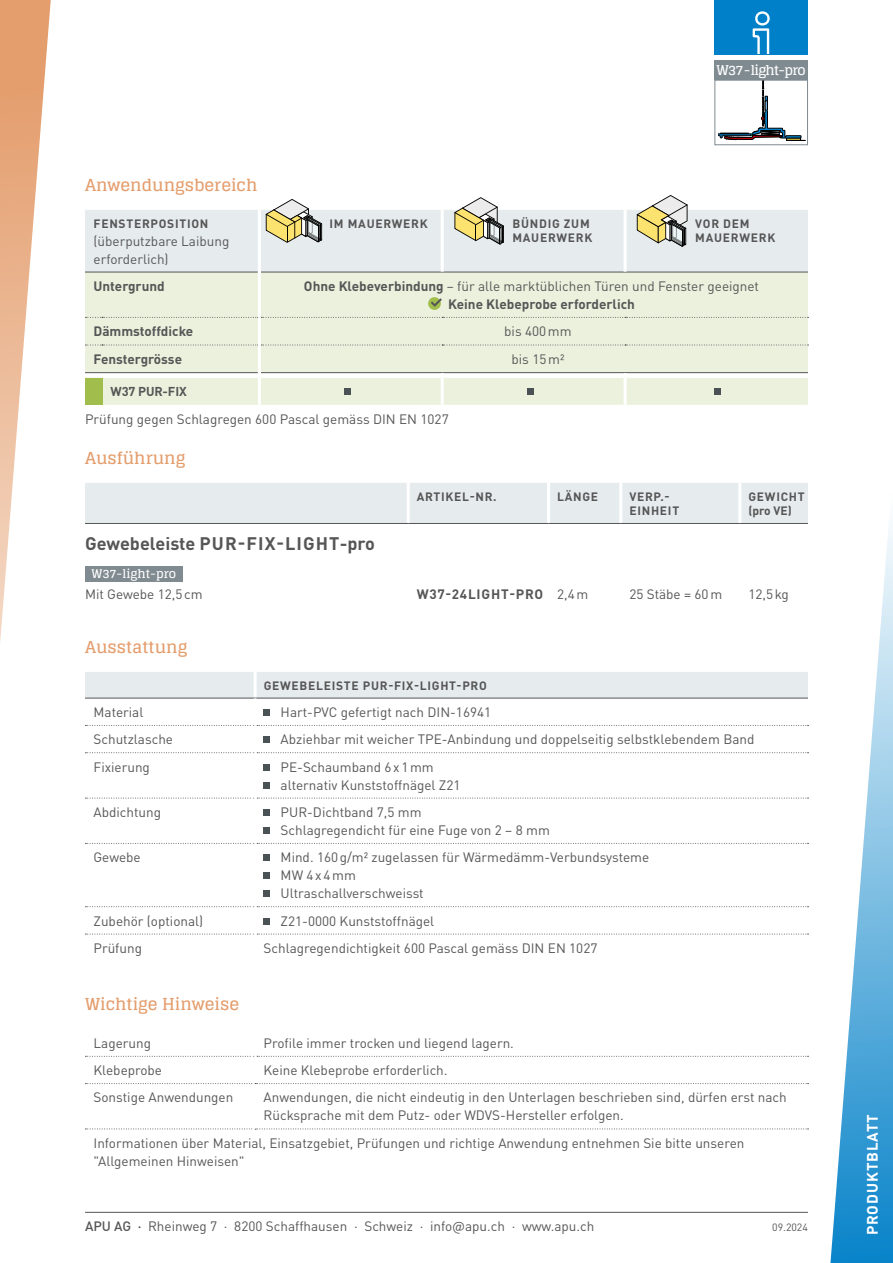
<style>
.page{position:relative;width:893px;height:1263px;background:#fff}
.page>*{position:absolute;margin:0;border:0;box-sizing:border-box;transform-origin:0 0}
.t1{font:700 18px "DIN Pro";color:#565656}
.t2{font:700 16.5px "Glegoo";color:#e49d6c}
.t3{font:700 15px "DIN Pro";letter-spacing:.06em;color:#fff}
.t4{font:13.5px/18px "DIN Pro";color:#565656}
.t5{font:700 13.5px/18px "DIN Pro";color:#565656}
.t6{font:700 13.5px "DIN Pro";letter-spacing:.055em;color:#565656}
.t7{font:700 13.5px "Glegoo";letter-spacing:-.05em;color:#fff}
.t8{font:700 12.75px "DIN Pro";letter-spacing:-.01em;color:#565656}
.t9{font:700 12px/14.4px "DIN Pro";letter-spacing:.06em;color:#565656}
.t10{font:700 12px "Glegoo";color:#fff}
.t11{font:10.5px "DIN Pro";color:#565656}
.s1{font-weight:400}
.s2{font-weight:500}
</style>
<div class="page">
<hr style="left:85px;top:1212px;width:723px;height:1px;background:#565656">
<svg style="left:830px;top:523px;width:63px;height:740px"></svg>
<svg style="left:0;top:0;width:51px;height:642px"></svg>
<div style="left:714px;top:0;width:94px;height:54px;background:#0080c8"></div>
<svg style="left:753px;top:11px;width:17px;height:43px"></svg>
<div style="left:714px;top:60px;width:94px;height:20px;background:#808b91"></div>
<div style="left:714px;top:80px;width:94px;height:65px;border:1px solid #808b91"></div>
<svg style="left:718px;top:81px;width:83px;height:59px"></svg>
<div style="left:85px;top:483px;width:723px;height:40px;background:#e6ebee"></div>
<hr style="left:407px;top:483px;width:3px;height:40px;background:#fff">
<hr style="left:547px;top:483px;width:3px;height:40px;background:#fff">
<hr style="left:619px;top:483px;width:3px;height:40px;background:#fff">
<hr style="left:738px;top:483px;width:3px;height:40px;background:#fff">
<hr style="left:85px;top:523px;width:323px;height:1px;background:#565656">
<hr style="left:408px;top:523px;width:141px;height:1px;background:#565656">
<hr style="left:549px;top:523px;width:72px;height:1px;background:#565656">
<hr style="left:621px;top:523px;width:119px;height:1px;background:#565656">
<hr style="left:740px;top:523px;width:68px;height:1px;background:#565656">
<div style="left:85px;top:566px;width:98px;height:15px;background:#808b91"></div>
<div style="left:85px;top:672px;width:723px;height:26px;background:#e6ebee"></div>
<hr style="left:254px;top:672px;width:3px;height:26px;background:#fff">
<svg style="left:85px;top:725px;width:723px;height:1px"></svg>
<svg style="left:85px;top:752px;width:723px;height:1px"></svg>
<svg style="left:85px;top:798px;width:723px;height:1px"></svg>
<svg style="left:85px;top:843px;width:723px;height:1px"></svg>
<svg style="left:85px;top:906px;width:723px;height:1px"></svg>
<svg style="left:85px;top:934px;width:723px;height:1px"></svg>
<hr style="left:85px;top:698px;width:170px;height:1px;background:#565656">
<hr style="left:255px;top:698px;width:553px;height:1px;background:#565656">
<hr style="left:254px;top:698px;width:3px;height:27px;background:#fff">
<hr style="left:254px;top:725px;width:3px;height:28px;background:#fff">
<hr style="left:254px;top:798px;width:3px;height:45px;background:#fff">
<hr style="left:254px;top:843px;width:3px;height:64px;background:#fff">
<hr style="left:254px;top:934px;width:3px;height:27px;background:#fff">
<div style="left:264px;top:709px;width:6px;height:7px;background:#4b5255"></div>
<svg style="left:264px;top:737px;width:6px;height:6px"></svg>
<svg style="left:264px;top:764px;width:6px;height:6px"></svg>
<svg style="left:264px;top:782px;width:6px;height:6px"></svg>
<div style="left:264px;top:809px;width:6px;height:7px;background:#4b5255"></div>
<div style="left:264px;top:827px;width:6px;height:7px;background:#4b5255"></div>
<svg style="left:264px;top:855px;width:6px;height:6px"></svg>
<svg style="left:264px;top:873px;width:6px;height:6px"></svg>
<svg style="left:264px;top:891px;width:6px;height:6px"></svg>
<svg style="left:264px;top:918px;width:6px;height:6px"></svg>
<svg style="left:85px;top:1056px;width:723px;height:1px"></svg>
<hr style="left:254px;top:1056px;width:3px;height:27px;background:#fff">
<svg style="left:85px;top:1083px;width:723px;height:1px"></svg>
<svg style="left:85px;top:1128px;width:723px;height:1px"></svg>
<div style="left:85px;top:273px;width:723px;height:132px;background:#ecf1de"></div>
<div style="left:85px;top:377px;width:17px;height:28px;background:#a1be4d"></div>
<hr style="left:102px;top:372px;width:156px;height:1px;background:#565656">
<hr style="left:261px;top:372px;width:181px;height:1px;background:#565656">
<hr style="left:442px;top:372px;width:183px;height:1px;background:#565656">
<hr style="left:625px;top:372px;width:183px;height:1px;background:#565656">
<svg style="left:85px;top:317px;width:723px;height:1px"></svg>
<svg style="left:85px;top:345px;width:723px;height:1px"></svg>
<hr style="left:261px;top:376px;width:180px;height:2px;background:#fff">
<hr style="left:444px;top:376px;width:180px;height:2px;background:#fff">
<hr style="left:627px;top:376px;width:181px;height:2px;background:#fff">
<svg style="left:85px;top:372px;width:17px;height:6px"></svg>
<hr style="left:102px;top:376px;width:156px;height:2px;background:#fff">
<hr style="left:258px;top:272px;width:3px;height:45px;background:#fff">
<hr style="left:258px;top:317px;width:3px;height:28px;background:#fff">
<hr style="left:258px;top:345px;width:3px;height:28px;background:#fff">
<svg style="left:258px;top:373px;width:3px;height:4px"></svg>
<svg style="left:441px;top:373px;width:3px;height:4px"></svg>
<hr style="left:258px;top:377px;width:3px;height:28px;background:#fff">
<hr style="left:441px;top:377px;width:3px;height:28px;background:#fff">
<svg style="left:624px;top:373px;width:3px;height:4px"></svg>
<hr style="left:624px;top:377px;width:3px;height:28px;background:#fff">
<svg style="left:428px;top:297px;width:13px;height:13px"></svg>
<svg style="left:431px;top:298px;width:11px;height:9px"></svg>
<svg style="left:344px;top:389px;width:6px;height:6px"></svg>
<svg style="left:527px;top:389px;width:6px;height:6px"></svg>
<svg style="left:714px;top:389px;width:6px;height:6px"></svg>
<svg style="left:85px;top:195px;width:723px;height:78px"></svg>
<p class="t2" style="left:85px;top:176px;width:174px">Anwendungsbereich</p>
<p class="t9" style="left:94px;top:215px;width:116px">FENSTERPOSITION</p>
<p class="t4" style="left:94px;top:230px;width:137px">(überputzbare Laibung erforderlich)</p>
<p class="t7" style="left:716px;top:62px;width:91px">W37-light-pro</p>
<p class="t9" style="left:330px;top:215px;width:100px">IM MAUERWERK</p>
<p class="t9" style="left:512px;top:215px;width:82px">BÜNDIG ZUM<br>MAUERWERK</p>
<p class="t9" style="left:695px;top:215px;width:82px">VOR DEM<br>MAUERWERK</p>
<p class="t5" style="left:94px;top:275px;width:73px">Untergrund</p>
<p class="t5" style="left:448px;top:275px;width:313px;text-indent:-144px">Ohne Klebeverbindung <span class="s1">– für alle marktüblichen Türen und Fenster geeignet<br></span>Keine Klebeprobe erforderlich</p>
<p class="t5" style="left:94px;top:321px;width:101px">Dämmstoffdicke</p>
<p class="t4" style="left:504px;top:321px;width:69px">bis 400mm</p>
<p class="t5" style="left:94px;top:348px;width:90px">Fenstergrösse</p>
<p class="t4" style="left:511px;top:349px;width:54px">bis 15m2</p>
<p class="t8" style="left:111px;top:381px;width:78px">W37 PUR-FIX</p>
<p class="t4" style="left:85px;top:408px;width:365px">Prüfung gegen Schlagregen 600 Pascal gemäss DIN EN 1027</p>
<p class="t2" style="left:85px;top:449px;width:102px">Ausführung</p>
<p class="t9" style="left:417px;top:488px;width:81px">ARTIKEL-NR.</p>
<p class="t9" style="left:557px;top:488px;width:43px">LÄNGE</p>
<p class="t9" style="left:629px;top:488px;width:51px">VERP.-<br>EINHEIT</p>
<p class="t9" style="left:748px;top:488px;width:58px">GEWICHT (pro VE)</p>
<h1 class="t1" style="left:85px;top:528px;width:291px">Gewebeleiste PUR-FIX-LIGHT-pro</h1>
<p class="t10" style="left:91px;top:567px;width:86px">W37-light-pro</p>
<p class="t4" style="left:85px;top:583px;width:119px">Mit Gewebe 12,5cm</p>
<p class="t6" style="left:417px;top:582px;width:173px">W37-24LIGHT-PRO <span class="s1">2,4m</span></p>
<p class="t4" style="left:629px;top:583px;width:94px">25 Stäbe = 60m</p>
<p class="t4" style="left:748px;top:583px;width:42px">12,5kg</p>
<p class="t2" style="left:85px;top:638px;width:104px">Ausstattung</p>
<p class="t9" style="left:264px;top:677px;width:225px">GEWEBELEISTE PUR-FIX-LIGHT-PRO</p>
<p class="t4" style="left:94px;top:702px;width:51px">Material</p>
<p class="t4" style="left:281px;top:702px;width:212px">Hart-PVC gefertigt nach DIN-16941</p>
<p class="t4" style="left:94px;top:729px;width:81px">Schutzlasche</p>
<p class="t4" style="left:281px;top:729px;width:475px">Abziehbar mit weicher TPE-Anbindung und doppelseitig selbstklebendem Band</p>
<p class="t4" style="left:94px;top:756px;width:58px">Fixierung</p>
<p class="t4" style="left:281px;top:756px;width:181px">PE-Schaumband 6x1mm alternativ Kunststoffnägel Z21</p>
<p class="t4" style="left:94px;top:802px;width:69px">Abdichtung</p>
<p class="t4" style="left:281px;top:802px;width:271px">PUR-Dichtband 7,5 mm<br>Schlagregendicht für eine Fuge von 2 – 8 mm</p>
<p class="t4" style="left:94px;top:847px;width:49px">Gewebe</p>
<p class="t4" style="left:281px;top:847px;width:370px">Mind. 160g/m2 zugelassen für Wärmedämm-Verbundsysteme<br>MW 4x4mm<br>Ultraschallverschweisst</p>
<p class="t4" style="left:94px;top:910px;width:111px">Zubehör (optional)</p>
<p class="t4" style="left:281px;top:910px;width:155px">Z21-0000 Kunststoffnägel</p>
<p class="t4" style="left:94px;top:938px;width:50px">Prüfung</p>
<p class="t4" style="left:264px;top:938px;width:335px">Schlagregendichtigkeit 600 Pascal gemäss DIN EN 1027</p>
<p class="t2" style="left:85px;top:995px;width:156px">Wichtige Hinweise</p>
<p class="t4" style="left:94px;top:1032px;width:59px">Lagerung</p>
<p class="t4" style="left:264px;top:1032px;width:252px">Profile immer trocken und liegend lagern.</p>
<p class="t4" style="left:94px;top:1060px;width:70px">Klebeprobe</p>
<p class="t4" style="left:264px;top:1060px;width:185px">Keine Klebeprobe erforderlich.</p>
<p class="t4" style="left:94px;top:1087px;width:141px">Sonstige Anwendungen</p>
<p class="t4" style="left:264px;top:1087px;width:525px">Anwendungen, die nicht eindeutig in den Unterlagen beschrieben sind, dürfen erst nach<br>Rücksprache mit dem Putz- oder WDVS-Hersteller erfolgen.</p>
<p class="t4" style="left:94px;top:1132px;width:652px">Informationen über Material, Einsatzgebiet, Prüfungen und richtige Anwendung entnehmen Sie bitte unseren "Allgemeinen Hinweisen"</p>
<p class="t4" style="left:85px;top:1215px;width:511px"><span class="s2">APU AG ·</span> Rheinweg 7 · 8200 Schaffhausen · Schweiz · info@apu.ch · www.apu.ch</p>
<p class="t11" style="left:772px;top:1219px;width:37px">09.2024</p>
<p class="t3" style="left:860px;top:1235px;width:123px;rotate:-90deg">PRODUKTBLATT</p>
</div>
